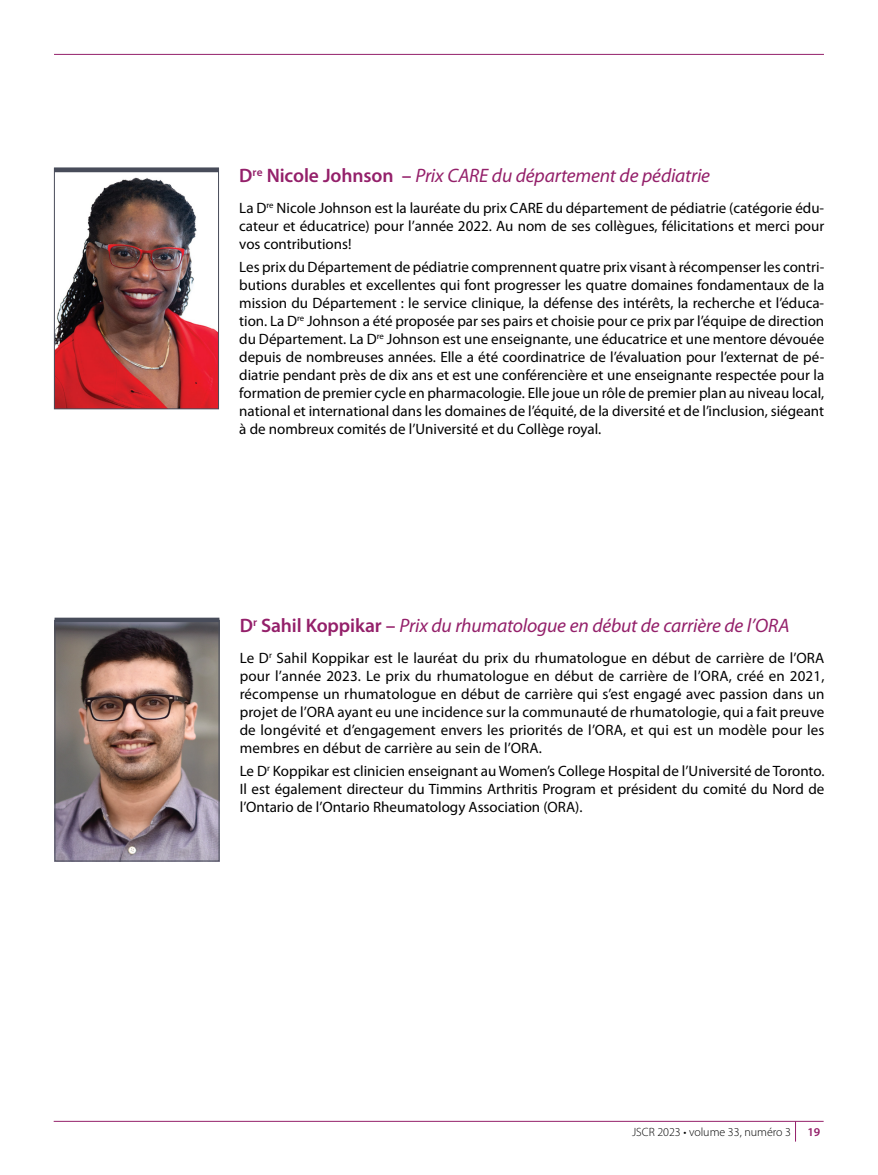
<style>
.page{position:relative;width:878px;height:1175px;background:#fff}
.page>*{position:absolute;margin:0;border:0;box-sizing:border-box;transform-origin:0 0}
.t1{font:italic 19.5px "Myriad Pro";letter-spacing:-.01em;color:#94206a}
.t2{font:15px/18px "Myriad Pro";color:#000;text-align:justify}
.t3{font:300 12px "Myriad Pro";color:#000}
.t4{font:600 12px "Myriad Pro";color:#94206a}
.s1{font-weight:600;font-style:normal}
</style>
<div class="page">
<hr style="left:54px;top:54px;width:770px;height:1px;background:#94206a">
<hr style="left:54px;top:1120px;width:769px;height:1px;background:#94206a">
<svg style="left:795px;top:1121px;width:1px;height:20px"></svg>
<img style="left:56px;top:172px;width:161px;height:235px">
<div style="left:54px;top:168px;width:165px;height:241px;border:1px solid #484c5a"></div>
<hr style="left:54px;top:168px;width:165px;height:4px;background:#484c5a">
<img style="left:57px;top:622px;width:160px;height:237px">
<div style="left:55px;top:620px;width:164px;height:241px;border:1px solid #484c5a"></div>
<div style="left:55px;top:617px;width:164px;height:5px;background:#484c5a"></div>
<h1 class="t1" style="left:239px;top:165px;width:472px"><span class="s1">D</span><sup>re</sup> <span class="s1">Nicole Johnson –</span> Prix CARE du département de pédiatrie</h1>
<p class="t2" style="left:239px;top:199px;width:586px">La D<sup>re</sup> Nicole Johnson est la lauréate du prix CARE du département de pédiatrie (catégorie édu&shy;cateur et éducatrice) pour l’année 2022. Au nom de ses collègues, félicitations et merci pour vos contributions!</p>
<p class="t2" style="left:239px;top:258px;width:586px">Les prix du Département de pédiatrie comprennent quatre prix visant à récompenser les contri&shy;butions durables et excellentes qui font progresser les quatre domaines fondamentaux de la mission du Département : le service clinique, la défense des intérêts, la recherche et l’éduca&shy;tion. La D<sup>re</sup> Johnson a été proposée par ses pairs et choisie pour ce prix par l’équipe de direction du Département. La D<sup>re</sup> Johnson est une enseignante, une éducatrice et une mentore dévouée depuis de nombreuses années. Elle a été coordinatrice de l’évaluation pour l’externat de pé&shy;diatrie pendant près de dix ans et est une conférencière et une enseignante respectée pour la formation de premier cycle en pharmacologie. Elle joue un rôle de premier plan au niveau local, national et international dans les domaines de l’équité, de la diversité et de l’inclusion, siégeant à de nombreux comités de l’Université et du Collège royal.</p>
<h1 class="t1" style="left:240px;top:615px;width:551px"><span class="s1">D</span><sup>r</sup> <span class="s1">Sahil Koppikar –</span> Prix du rhumatologue en début de carrière de l’ORA</h1>
<p class="t2" style="left:240px;top:649px;width:586px">Le D<sup>r</sup> Sahil Koppikar est le lauréat du prix du rhumatologue en début de carrière de l’ORA pour l’année 2023. Le prix du rhumatologue en début de carrière de l’ORA, créé en 2021, récompense un rhumatologue en début de carrière qui s’est engagé avec passion dans un projet de l’ORA ayant eu une incidence sur la communauté de rhumatologie, qui a fait preuve de longévité et d’engagement envers les priorités de l’ORA, et qui est un modèle pour les membres en début de carrière au sein de l’ORA.</p>
<p class="t2" style="left:240px;top:762px;width:586px">Le D<sup>r</sup> Koppikar est clinicien enseignant au Women’s College Hospital de l’Université de Toronto.<br>Il est également directeur du Timmins Arthritis Program et président du comité du Nord de l’Ontario de l’Ontario Rheumatology Association (ORA).</p>
<p class="t3" style="left:632px;top:1125px;width:160px">JSCR 2023 • volume 33, numéro 3</p>
<p class="t4" style="left:807px;top:1125px;width:14px">19</p>
</div>
